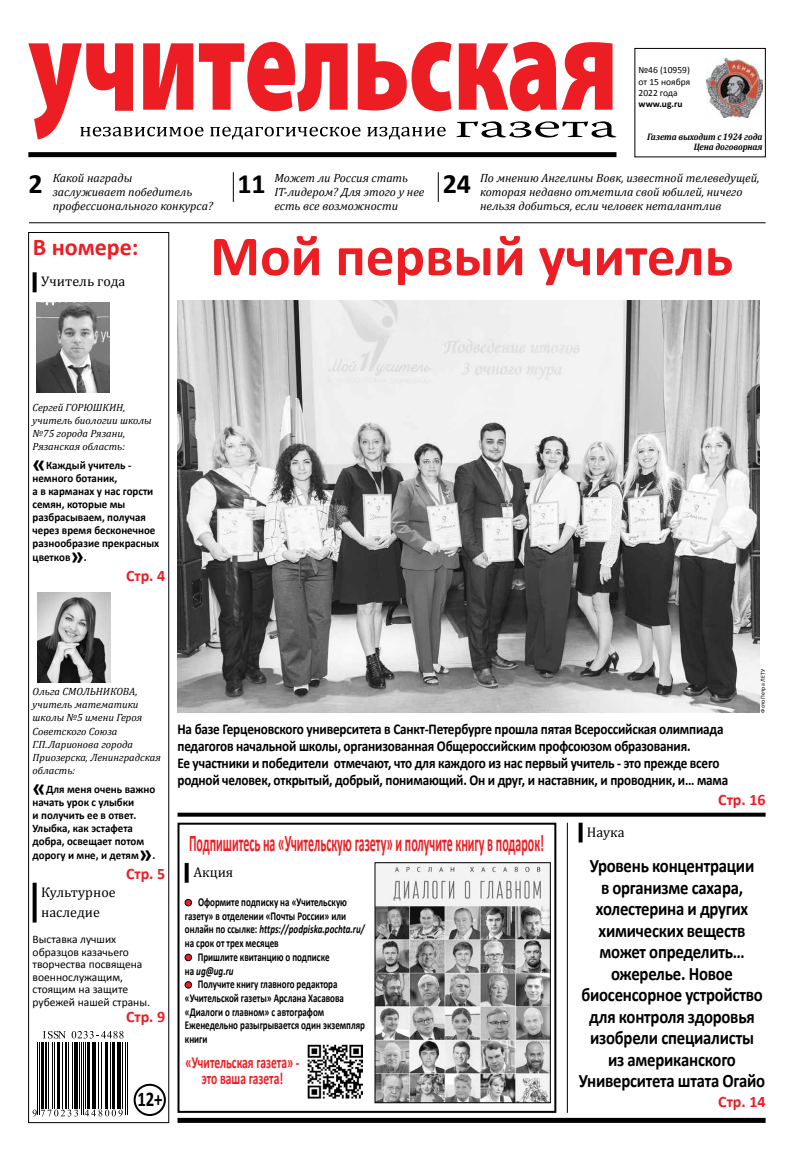
<style>
.page{position:relative;width:811px;height:1163px;background:#fff}
.page>*{position:absolute;margin:0;border:0;box-sizing:border-box;transform-origin:0 0}
.t1{font:700 57px "Calibri";color:#ed1d24}
.t2{font:700 28px "Calibri";color:#000}
.t3{font:700 24px "Calibri";color:#ed1d24;scale:.5 1}
.t4{font:700 24px "Calibri";color:#ed1d24}
.t5{font:700 21px "Calibri";color:#000;scale:.8 1}
.t6{font:700 19px/21.5px "Calibri";letter-spacing:-.015em;color:#000;text-align:center;scale:.88 1}
.t7{font:700 17px/16.4px "Calibri";color:#ed1d24;text-align:center;scale:.68 1}
.t8{font:700 16px "Calibri";color:#ed1d24}
.t9{font:700 15px/17px "Calibri";letter-spacing:-.015em;color:#000;scale:.88 1}
.t10{font:14px/20px "Cambria";color:#000}
.t11{font:700 12px "Calibri";color:#000;scale:.75 1}
.t12{font:italic 12px/14.4px "Cambria";color:#000}
.t13{font:italic 700 12px "Calibri";color:#000;scale:.75 1}
.t14{font:700 11.5px/13.1px "Calibri";color:#000;scale:.95 1}
.t15{font:11.5px/12.5px "Calibri";color:#000}
.t16{font:italic 10.5px/13px "Cambria";color:#000}
.t17{font:italic 700 9.5px/10px "Cambria";letter-spacing:-.015em;color:#000;text-align:right;scale:.92 1}
.t18{font:9.5px/11.4px "Calibri";color:#000;text-align:justify}
.t19{font:700 9.5px "Calibri";letter-spacing:.005em;color:#000}
.t20{font:6px "Calibri";color:#000}
.s1{font-size:25px}
.s2{font-style:normal}
</style>
<div class="page">
<img style="left:706px;top:58px;width:56px;height:59px">
<hr style="left:29px;top:222px;width:736px;height:1px;background:#000">
<svg style="left:43px;top:1031px;width:23px;height:7px"></svg>
<svg style="left:72px;top:1031px;width:51px;height:7px"></svg>
<hr style="left:37px;top:1041px;width:1px;height:72px;background:#000">
<hr style="left:39px;top:1041px;width:1px;height:72px;background:#000">
<hr style="left:41px;top:1041px;width:2px;height:67px;background:#000">
<hr style="left:45px;top:1041px;width:1px;height:67px;background:#000">
<hr style="left:49px;top:1041px;width:1px;height:67px;background:#000">
<hr style="left:52px;top:1041px;width:1px;height:67px;background:#000">
<hr style="left:54px;top:1041px;width:1px;height:67px;background:#000">
<hr style="left:57px;top:1041px;width:3px;height:67px;background:#000">
<hr style="left:62px;top:1041px;width:1px;height:67px;background:#000">
<hr style="left:65px;top:1041px;width:2px;height:67px;background:#000">
<hr style="left:68px;top:1041px;width:1px;height:67px;background:#000">
<hr style="left:73px;top:1041px;width:1px;height:67px;background:#000">
<hr style="left:74px;top:1041px;width:4px;height:67px;background:#000">
<hr style="left:79px;top:1041px;width:1px;height:67px;background:#000">
<hr style="left:81px;top:1041px;width:1px;height:72px;background:#000">
<hr style="left:83px;top:1041px;width:1px;height:72px;background:#000">
<hr style="left:85px;top:1041px;width:1px;height:67px;background:#000">
<hr style="left:87px;top:1041px;width:3px;height:67px;background:#000">
<hr style="left:92px;top:1041px;width:1px;height:67px;background:#000">
<hr style="left:94px;top:1041px;width:2px;height:67px;background:#000">
<hr style="left:98px;top:1041px;width:1px;height:67px;background:#000">
<hr style="left:101px;top:1041px;width:1px;height:67px;background:#000">
<hr style="left:105px;top:1041px;width:3px;height:67px;background:#000">
<hr style="left:110px;top:1041px;width:1px;height:67px;background:#000">
<hr style="left:112px;top:1041px;width:2px;height:67px;background:#000">
<hr style="left:117px;top:1041px;width:1px;height:67px;background:#000">
<hr style="left:119px;top:1041px;width:2px;height:67px;background:#000">
<hr style="left:122px;top:1041px;width:1px;height:67px;background:#000">
<hr style="left:125px;top:1041px;width:1px;height:72px;background:#000">
<hr style="left:127px;top:1041px;width:1px;height:72px;background:#000">
<svg style="left:33px;top:1109px;width:45px;height:7px"></svg>
<svg style="left:85px;top:1109px;width:38px;height:7px"></svg>
<div style="left:28px;top:232px;width:141px;height:890px;border:1px solid #000"></div>
<svg style="left:28px;top:42px;width:584px;height:97px"></svg>
<svg style="left:80px;top:127px;width:366px;height:12px"></svg>
<svg style="left:456px;top:121px;width:160px;height:16px"></svg>
<div style="left:177px;top:1117px;width:588px;height:5px;background:#000"></div>
<div style="left:28px;top:152px;width:588px;height:5px;background:#000"></div>
<div style="left:134px;top:1083px;width:32px;height:32px;border:2px solid #000;border-radius:50%"></div>
<hr style="left:233px;top:172px;width:1px;height:30px;background:#000">
<hr style="left:438px;top:172px;width:1px;height:30px;background:#000">
<svg style="left:33px;top:882px;width:4px;height:40px"></svg>
<svg style="left:578px;top:822px;width:4px;height:20px"></svg>
<svg style="left:33px;top:272px;width:4px;height:20px"></svg>
<img style="left:36px;top:303px;width:74px;height:89px">
<img style="left:37px;top:592px;width:74px;height:90px">
<svg style="left:185px;top:862px;width:4px;height:20px"></svg>
<img style="left:308px;top:1044px;width:54px;height:54px">
<svg style="left:185px;top:899px;width:6px;height:6px"></svg>
<div style="left:185px;top:899px;width:7px;height:6px;border:1px solid #000;border-radius:50%"></div>
<svg style="left:185px;top:954px;width:6px;height:6px"></svg>
<div style="left:185px;top:953px;width:7px;height:7px;border:1px solid #000;border-radius:50%"></div>
<svg style="left:185px;top:981px;width:6px;height:6px"></svg>
<div style="left:185px;top:981px;width:7px;height:7px;border:1px solid #000;border-radius:50%"></div>
<div style="left:177px;top:822px;width:379px;height:290px;border:2px solid #000"></div>
<img style="left:377px;top:864px;width:171px;height:236px">
<div style="left:375px;top:862px;width:175px;height:240px;border:1px solid #000"></div>
<svg style="left:177px;top:812px;width:588px;height:4px;background:#2b2b2b"></svg>
<hr style="left:567px;top:822px;width:1px;height:290px;background:#000">
<img style="left:177px;top:300px;width:582px;height:412px">
<p class="t18" style="left:638px;top:64px;width:53px">№46 (10959) от 15 ноября 2022 года</p>
<p class="t19" style="left:638px;top:98px;width:45px">www.ug.ru</p>
<h2 class="t2" style="left:28px;top:164px;width:16px">2</h2>
<p class="t17" style="left:647px;top:131px;width:127px">Газета выходит с 1924 года<br>Цена договорная</p>
<p class="t12" style="left:53px;top:170px;width:162px">Какой награды<br>заслуживает победитель профессионального конкурса?</p>
<h2 class="t2" style="left:443px;top:164px;width:30px">24</h2>
<p class="t12" style="left:274px;top:170px;width:151px">Может ли Россия стать<br>IT-лидером? Для этого у нее есть все возможности</p>
<p class="t12" style="left:480px;top:170px;width:281px">По мнению Ангелины Вовк, известной телеведущей, которая недавно отметила свой юбилей, ничего нельзя добиться, если человек неталантлив</p>
<h2 class="t2" style="left:237px;top:164px;width:30px">11</h2>
<h3 class="t4" style="left:33px;top:230px;width:107px">В номере:</h3>
<p class="t10" style="left:41px;top:271px;width:86px">Учитель года</p>
<h1 class="t1" style="left:210px;top:216px;width:524px">Мой первый учитель</h1>
<p class="t16" style="left:33px;top:400px;width:121px">Сергей Горюшкин, учитель биологии школы №75 города Рязани,<br>Рязанская область:</p>
<p class="t14" style="left:33px;top:458px;width:135px"><span class="s1">«</span>Каждый учитель - немного ботаник,<br>а в карманах у нас горсти семян, которые мы разбрасываем, получая через время бесконечное разнообразие прекрасных цветков<span class="s1">»</span>.</p>
<p class="t8" style="left:126px;top:564px;width:41px">Стр. 4</p>
<p class="t16" style="left:33px;top:684px;width:130px">Ольга Смольникова, учитель математики школы №5 имени Героя<br>Советского Союза<br>Г.П.Ларионова города<br>Приозерска, Ленинградская область:</p>
<p class="t14" style="left:33px;top:781px;width:131px"><span class="s1">«</span>Для меня очень важно начать урок с улыбки<br>и получить ее в ответ.<br>Улыбка, как эстафета добра, освещает потом дорогу и мне, и детям<span class="s1">»</span>.</p>
<p class="t8" style="left:126px;top:861px;width:41px">Стр. 5</p>
<p class="t10" style="left:41px;top:881px;width:76px">Культурное наследие</p>
<p class="t15" style="left:33px;top:932px;width:119px">Выставка лучших образцов казачьего творчества посвящена военнослужащим, стоящим на защите рубежей нашей страны.</p>
<p class="t8" style="left:126px;top:1004px;width:41px">Стр. 9</p>
<h3 class="t5" style="left:137px;top:1084px;width:33px">12+</h3>
<p class="t20" style="left:758px;top:712px;width:45px;rotate:-90deg">Фото Петра Лету</p>
<p class="t9" style="left:177px;top:719px;width:627px">На базе Герценовского университета в Санкт-Петербурге прошла пятая Всероссийская олимпиада педагогов начальной школы, организованная Общероссийским профсоюзом образования.<br>Ее участники и победители отмечают, что для каждого из нас первый учитель - это прежде всего родной человек, открытый, добрый, понимающий. Он и друг, и наставник, и проводник, и… мама</p>
<p class="t8" style="left:718px;top:788px;width:49px">Стр. 16</p>
<p class="t10" style="left:587px;top:821px;width:39px">Наука</p>
<p class="t6" style="left:579px;top:854px;width:213px">Уровень концентрации<br>в организме сахара, холестерина и других химических веществ может определить… ожерелье. Новое биосенсорное устройство для контроля здоровья изобрели специалисты<br>из американского<br>Университета штата Огайо</p>
<p class="t8" style="left:718px;top:1090px;width:49px">Стр. 14</p>
<h3 class="t3" style="left:189px;top:825px;width:711px">Подпишитесь на «Учительскую газету» и получите книгу в подарок!</h3>
<p class="t10" style="left:193px;top:861px;width:41px">Акция</p>
<p class="t11" style="left:198px;top:893px;width:200px">Оформите подписку на «Учительскую</p>
<p class="t11" style="left:185px;top:907px;width:216px">газету» в отделении «Почты России» или</p>
<p class="t13" style="left:185px;top:920px;width:241px"><span class="s2">онлайн по ссылке:</span> https://podpiska.pochta.ru/</p>
<p class="t11" style="left:185px;top:934px;width:127px">на срок от трех месяцев</p>
<p class="t11" style="left:198px;top:948px;width:177px">Пришлите квитанцию о подписке</p>
<p class="t13" style="left:185px;top:961px;width:67px"><span class="s2">на</span> ug@ug.ru</p>
<p class="t11" style="left:198px;top:975px;width:188px">Получите книгу главного редактора</p>
<p class="t11" style="left:185px;top:989px;width:214px">«Учительской газеты» Арслана Хасавова</p>
<p class="t11" style="left:185px;top:1003px;width:187px">«Диалоги о главном» с автографом</p>
<p class="t11" style="left:185px;top:1016px;width:242px">Еженедельно разыгрывается один экземпляр</p>
<p class="t11" style="left:185px;top:1030px;width:32px">книги</p>
<p class="t7" style="left:185px;top:1053px;width:169px">«Учительская газета» - это ваша газета!</p>
</div>
